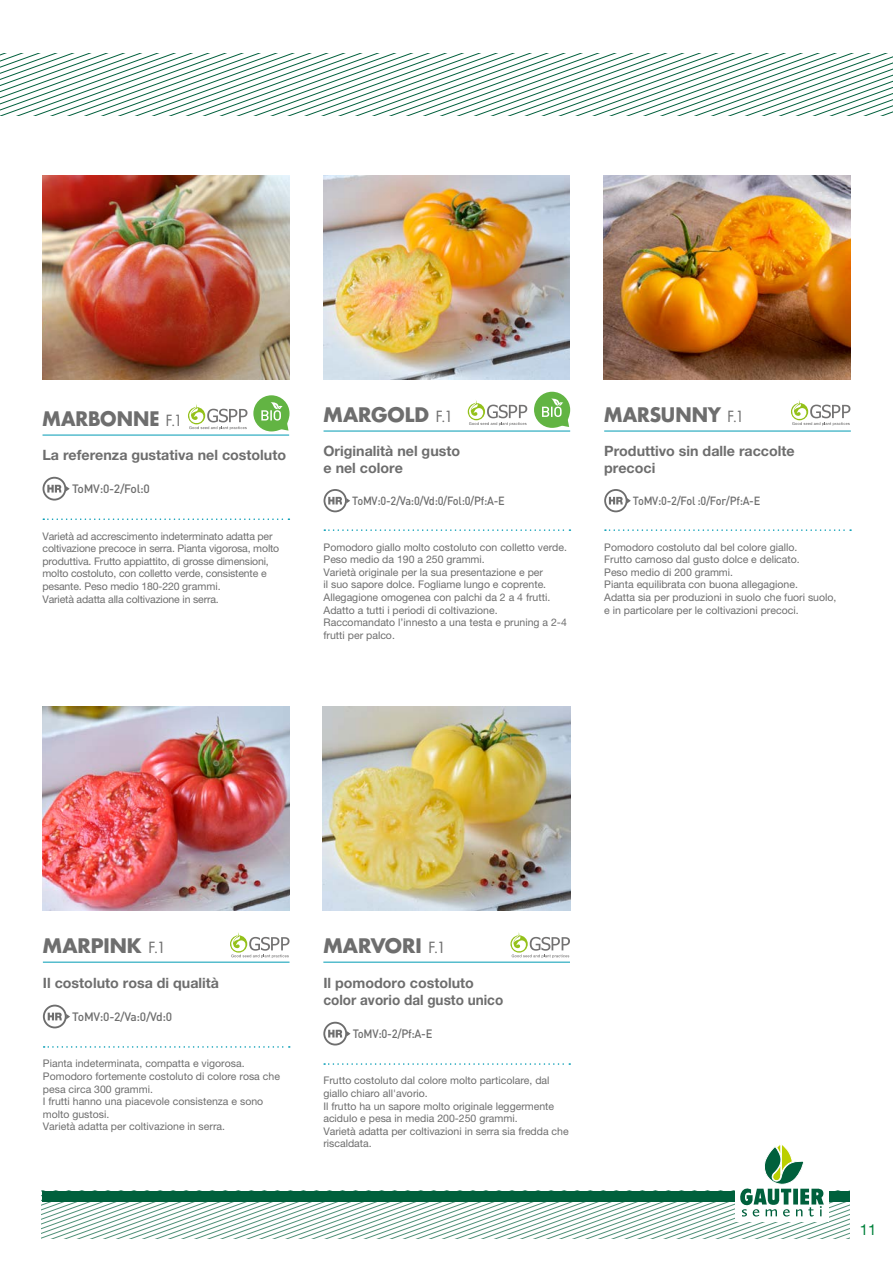
<style>
.page{position:relative;width:893px;height:1263px;background:#fff}
.page>*{position:absolute;margin:0;border:0;box-sizing:border-box;transform-origin:0 0}
.t1{font:700 19.5px "Futura Std";color:#6e6e6e}
.t2{font:700 19.5px "Futura Std";color:#6e6e6e;scale:.95 1}
.t3{font:15px "Helvetica Neue LT Pro";color:#00813b}
.t4{font:700 14.25px/17.1px "Helvetica Neue LT Pro";color:#6e6e6e}
.t5{font:500 12px "DIN Pro";letter-spacing:-.025em;color:#6e6e6e}
.t6{font:500 12px "DIN Pro";letter-spacing:-.025em;color:#6e6e6e;scale:.93 1}
.t7{font:500 11.7px "DIN Pro";letter-spacing:-.025em;color:#6e6e6e;scale:.93 1}
.t8{font:10.5px/12.6px "Helvetica Neue LT Pro";color:#6e6e6e}
.s1{font-weight:400;font-size:15px}
</style>
<div class="page">
<svg style="left:42px;top:1144px;width:808px;height:94px"></svg>
<img style="left:43px;top:176px;width:246px;height:204px">
<img style="left:43px;top:706px;width:247px;height:204px">
<img style="left:323px;top:706px;width:247px;height:204px">
<svg style="left:188px;top:404px;width:59px;height:26px"></svg>
<hr style="left:43px;top:435px;width:246px;height:1px;background:#009bb4">
<svg style="left:43px;top:518px;width:246px;height:2px"></svg>
<svg style="left:43px;top:478px;width:22px;height:22px"></svg>
<div style="left:43px;top:477px;width:23px;height:23px;border:2px solid #6e6e6e;border-radius:50%"></div>
<svg style="left:47px;top:485px;width:23px;height:7px"></svg>
<svg style="left:253px;top:395px;width:37px;height:36px"></svg>
<hr style="left:43px;top:962px;width:247px;height:1px;background:#009bb4">
<svg style="left:44px;top:1046px;width:246px;height:2px"></svg>
<svg style="left:44px;top:1005px;width:22px;height:22px"></svg>
<div style="left:43px;top:1005px;width:24px;height:23px;border:2px solid #6e6e6e;border-radius:50%"></div>
<svg style="left:48px;top:1013px;width:22px;height:7px"></svg>
<svg style="left:230px;top:932px;width:60px;height:26px"></svg>
<hr style="left:323px;top:962px;width:247px;height:1px;background:#009bb4">
<svg style="left:324px;top:1063px;width:246px;height:2px"></svg>
<svg style="left:324px;top:1023px;width:22px;height:21px"></svg>
<div style="left:323px;top:1022px;width:24px;height:23px;border:2px solid #6e6e6e;border-radius:50%"></div>
<svg style="left:328px;top:1030px;width:23px;height:7px"></svg>
<svg style="left:510px;top:932px;width:60px;height:26px"></svg>
<img style="left:323px;top:176px;width:247px;height:204px">
<img style="left:604px;top:176px;width:246px;height:204px">
<hr style="left:324px;top:431px;width:246px;height:1px;background:#009bb4">
<svg style="left:324px;top:529px;width:246px;height:2px"></svg>
<svg style="left:324px;top:490px;width:22px;height:21px"></svg>
<div style="left:324px;top:489px;width:23px;height:23px;border:2px solid #6e6e6e;border-radius:50%"></div>
<svg style="left:328px;top:497px;width:22px;height:7px"></svg>
<svg style="left:468px;top:400px;width:59px;height:26px"></svg>
<svg style="left:534px;top:392px;width:36px;height:36px"></svg>
<hr style="left:604px;top:431px;width:247px;height:1px;background:#009bb4">
<svg style="left:605px;top:529px;width:246px;height:2px"></svg>
<svg style="left:605px;top:490px;width:22px;height:21px"></svg>
<div style="left:604px;top:489px;width:23px;height:23px;border:2px solid #6e6e6e;border-radius:50%"></div>
<svg style="left:609px;top:497px;width:22px;height:7px"></svg>
<svg style="left:791px;top:400px;width:59px;height:26px"></svg>
<svg style="left:0;top:54px;width:893px;height:61px"></svg>
<h1 class="t2" style="left:43px;top:406px;width:149px">MARBONNE <span class="s1">F.1</span></h1>
<h3 class="t4" style="left:43px;top:446px;width:245px">La referenza gustativa nel costoluto</h3>
<p class="t5" style="left:72px;top:481px;width:79px">ToMV:0-2/Fol:0</p>
<p class="t8" style="left:43px;top:529px;width:238px">Varietà ad accrescimento indeterminato adatta per coltivazione precoce in serra. Pianta vigorosa, molto produttiva. Frutto appiattito, di grosse dimensioni, molto costoluto, con colletto verde, consistente e pesante. Peso medio 180-220 grammi.<br>Varietà adatta alla coltivazione in serra.</p>
<h1 class="t1" style="left:324px;top:402px;width:131px">MARGOLD <span class="s1">F.1</span></h1>
<h3 class="t4" style="left:324px;top:442px;width:138px">Originalità nel gusto e nel colore</h3>
<p class="t7" style="left:352px;top:493px;width:165px">ToMV:0-2/Va:0/Vd:0/Fol:0/Pf:A-E</p>
<p class="t8" style="left:324px;top:540px;width:245px">Pomodoro giallo molto costoluto con colletto verde.<br>Peso medio da 190 a 250 grammi.<br>Varietà originale per la sua presentazione e per<br>il suo sapore dolce. Fogliame lungo e coprente.<br>Allegagione omogenea con palchi da 2 a 4 frutti.<br>Adatto a tutti i periodi di coltivazione.<br>Raccomandato l’innesto a una testa e pruning a 2-4 frutti per palco.</p>
<h1 class="t2" style="left:604px;top:402px;width:149px">MARSUNNY <span class="s1">F.1</span></h1>
<h3 class="t4" style="left:604px;top:442px;width:192px">Produttivo sin dalle raccolte precoci</h3>
<p class="t7" style="left:633px;top:493px;width:138px">ToMV:0-2/Fol :0/For/Pf:A-E</p>
<p class="t8" style="left:604px;top:540px;width:234px">Pomodoro costoluto dal bel colore giallo.<br>Frutto carnoso dal gusto dolce e delicato.<br>Peso medio di 200 grammi.<br>Pianta equilibrata con buona allegagione.<br>Adatta sia per produzioni in suolo che fuori suolo, e in particolare per le coltivazioni precoci.</p>
<h1 class="t1" style="left:43px;top:933px;width:125px">MARPINK <span class="s1">F.1</span></h1>
<h3 class="t4" style="left:43px;top:974px;width:178px">Il costoluto rosa di qualità</h3>
<p class="t5" style="left:72px;top:1008px;width:102px">ToMV:0-2/Va:0/Vd:0</p>
<p class="t8" style="left:43px;top:1057px;width:239px">Pianta indeterminata, compatta e vigorosa.<br>Pomodoro fortemente costoluto di colore rosa che pesa circa 300 grammi.<br>I frutti hanno una piacevole consistenza e sono molto gustosi.<br>Varietà adatta per coltivazione in serra.</p>
<h1 class="t1" style="left:323px;top:933px;width:124px">MARVORI <span class="s1">F.1</span></h1>
<h3 class="t4" style="left:323px;top:974px;width:181px">Il pomodoro costoluto color avorio dal gusto unico</h3>
<p class="t6" style="left:353px;top:1025px;width:87px">ToMV:0-2/Pf:A-E</p>
<p class="t8" style="left:323px;top:1074px;width:247px">Frutto costoluto dal colore molto particolare, dal giallo chiaro all'avorio.<br>Il frutto ha un sapore molto originale leggermente acidulo e pesa in media 200-250 grammi.<br>Varietà adatta per coltivazioni in serra sia fredda che riscaldata.</p>
<h2 class="t3" style="left:860px;top:1221px;width:18px">11</h2>
</div>
